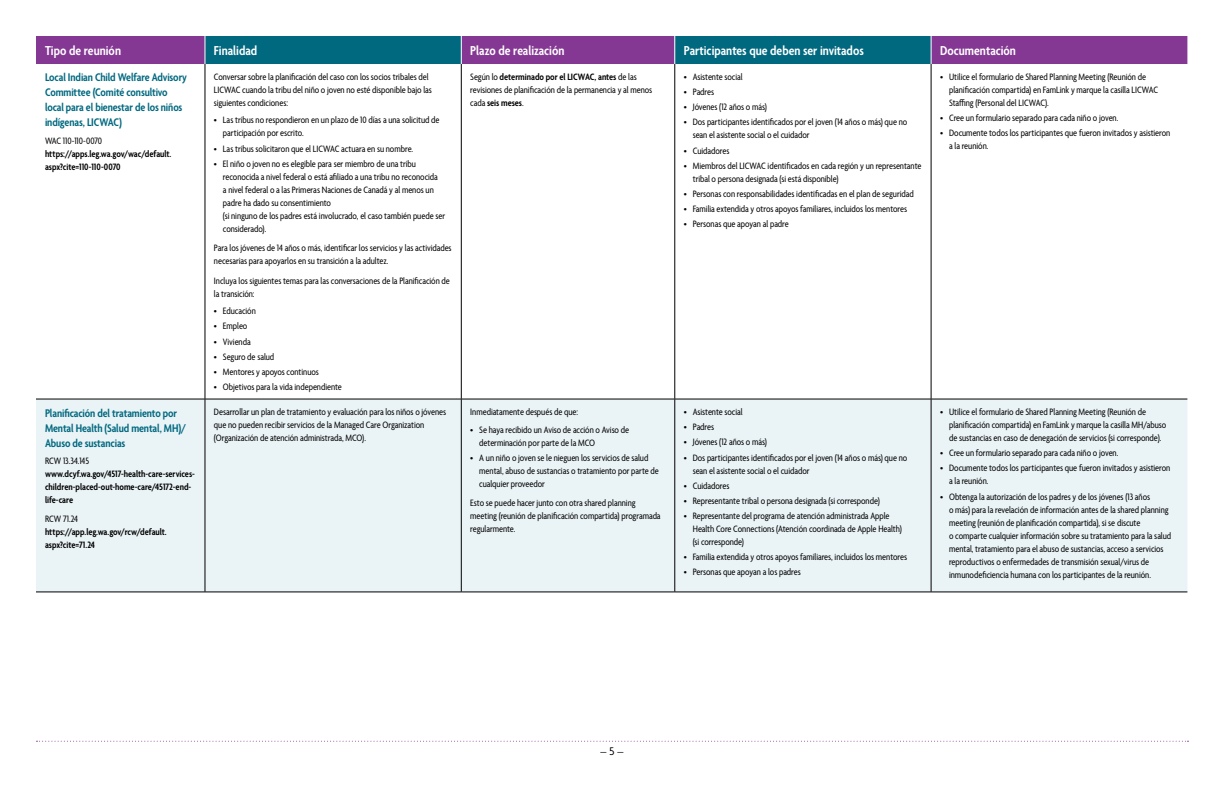
<style>
.page{position:relative;width:1224px;height:792px;background:#fff}
.page>*{position:absolute;margin:0;border:0;box-sizing:border-box;transform-origin:0 0}
.t1{font:600 condensed 14px "Agenda";color:#fff}
.t2{font:600 condensed 12px/15px "Agenda";letter-spacing:-.01em;color:#00687f}
.t3{font:12px "Agenda";color:#000}
.t4{font:condensed 10px/13px "Agenda";letter-spacing:-.005em;color:#000}
.t5{font:600 condensed 10px/13px "Agenda";letter-spacing:-.005em;color:#000}
.s1{font-weight:600}
</style>
<div class="page">
<svg style="left:36px;top:741px;width:1153px;height:1px"></svg>
<div style="left:36px;top:400px;width:1151px;height:192px;background:#eaf3f6"></div>
<hr style="left:205px;top:64px;width:1px;height:335px;background:#000">
<hr style="left:461px;top:64px;width:1px;height:335px;background:#000">
<hr style="left:675px;top:64px;width:1px;height:335px;background:#000">
<hr style="left:931px;top:64px;width:1px;height:335px;background:#000">
<hr style="left:36px;top:399px;width:169px;height:1px;background:#000">
<hr style="left:205px;top:399px;width:256px;height:1px;background:#000">
<hr style="left:205px;top:399px;width:1px;height:193px;background:#000">
<hr style="left:461px;top:399px;width:214px;height:1px;background:#000">
<hr style="left:461px;top:399px;width:1px;height:193px;background:#000">
<hr style="left:675px;top:399px;width:256px;height:1px;background:#000">
<hr style="left:675px;top:399px;width:1px;height:193px;background:#000">
<hr style="left:931px;top:399px;width:256px;height:1px;background:#000">
<hr style="left:931px;top:399px;width:1px;height:193px;background:#000">
<hr style="left:36px;top:592px;width:169px;height:1px;background:#000">
<hr style="left:205px;top:592px;width:256px;height:1px;background:#000">
<hr style="left:461px;top:592px;width:214px;height:1px;background:#000">
<hr style="left:675px;top:592px;width:256px;height:1px;background:#000">
<hr style="left:931px;top:592px;width:256px;height:1px;background:#000">
<svg style="left:36px;top:36px;width:1151px;height:28px;background:#4a4d8b"></svg>
<h1 class="t1" style="left:45px;top:43px;width:78px">Tipo de reunión</h1>
<h1 class="t1" style="left:214px;top:43px;width:45px">Finalidad</h1>
<h1 class="t1" style="left:470px;top:43px;width:96px">Plazo de realización</h1>
<h1 class="t1" style="left:684px;top:43px;width:182px">Participantes que deben ser invitados</h1>
<h1 class="t1" style="left:940px;top:43px;width:77px">Documentación</h1>
<p class="t2" style="left:45px;top:71px;width:144px">Local Indian Child Welfare Advisory<br>Committee (Comité consultivo local para el bienestar de los niños indígenas, LICWAC)</p>
<p class="t4" style="left:45px;top:135px;width:59px">WAC 110-110-0070</p>
<p class="t5" style="left:45px;top:148px;width:128px">https://apps.leg.wa.gov/wac/default. aspx?cite=110-110-0070</p>
<p class="t4" style="left:949px;top:71px;width:210px;text-indent:-9px">• Utilice el formulario de Shared Planning Meeting (Reunión de planificación compartida) en FamLink y marque la casilla LICWAC<br>Staffing (Personal del LICWAC).</p>
<p class="t4" style="left:940px;top:112px;width:180px">• Cree un formulario separado para cada niño o joven.</p>
<p class="t4" style="left:949px;top:127px;width:223px;text-indent:-9px">• Documente todos los participantes que fueron invitados y asistieron a la reunión.</p>
<p class="t4" style="left:214px;top:71px;width:220px">Conversar sobre la planificación del caso con los socios tribales del<br>LICWAC cuando la tribu del niño o joven no esté disponible bajo las siguientes condiciones:</p>
<p class="t4" style="left:223px;top:114px;width:218px;text-indent:-9px">• Las tribus no respondieron en un plazo de 10 días a una solicitud de participación por escrito.</p>
<p class="t4" style="left:214px;top:142px;width:201px">• Las tribus solicitaron que el LICWAC actuara en su nombre.</p>
<p class="t4" style="left:223px;top:158px;width:224px;text-indent:-9px">• El niño o joven no es elegible para ser miembro de una tribu reconocida a nivel federal o está afiliado a una tribu no reconocida<br>a nivel federal o a las Primeras Naciones de Canadá y al menos un padre ha dado su consentimiento<br>(si ninguno de los padres está involucrado, el caso también puede ser considerado).</p>
<p class="t4" style="left:214px;top:242px;width:239px">Para los jóvenes de 14 años o más, identificar los servicios y las actividades necesarias para apoyarlos en su transición a la adultez.</p>
<p class="t4" style="left:214px;top:275px;width:237px">Incluya los siguientes temas para las conversaciones de la Planificación de la transición:</p>
<p class="t4" style="left:214px;top:305px;width:43px">• Educación</p>
<p class="t4" style="left:214px;top:320px;width:35px">• Empleo</p>
<p class="t4" style="left:214px;top:335px;width:38px">• Vivienda</p>
<p class="t4" style="left:214px;top:351px;width:62px">• Seguro de salud</p>
<p class="t4" style="left:214px;top:366px;width:106px">• Mentores y apoyos continuos</p>
<p class="t4" style="left:214px;top:381px;width:129px">• Objetivos para la vida independiente</p>
<p class="t4" style="left:470px;top:71px;width:183px">Según lo <span class="s1">determinado por el LICWAC, antes</span> de las revisiones de planificación de la permanencia y al menos cada <span class="s1">seis meses</span>.</p>
<p class="t4" style="left:684px;top:71px;width:60px">• Asistente social</p>
<p class="t4" style="left:684px;top:86px;width:32px">• Padres</p>
<p class="t4" style="left:684px;top:101px;width:85px">• Jóvenes (12 años o más)</p>
<p class="t4" style="left:693px;top:116px;width:216px;text-indent:-9px">• Dos participantes identificados por el joven (14 años o más) que no sean el asistente social o el cuidador</p>
<p class="t4" style="left:684px;top:144px;width:47px">• Cuidadores</p>
<p class="t4" style="left:693px;top:160px;width:230px;text-indent:-9px">• Miembros del LICWAC identificados en cada región y un representante tribal o persona designada (si está disponible)</p>
<p class="t4" style="left:684px;top:188px;width:231px">• Personas con responsabilidades identificadas en el plan de seguridad</p>
<p class="t4" style="left:684px;top:203px;width:225px">• Familia extendida y otros apoyos familiares, incluidos los mentores</p>
<p class="t4" style="left:684px;top:218px;width:107px">• Personas que apoyan al padre</p>
<p class="t2" style="left:45px;top:406px;width:143px">Planificación del tratamiento por<br>Mental Health (Salud mental, MH)/<br>Abuso de sustancias</p>
<p class="t4" style="left:45px;top:455px;width:46px">RCW 13.34.145</p>
<p class="t5" style="left:45px;top:468px;width:151px">www.dcyf.wa.gov/4517-health-care-services&shy;children-placed-out-home-care/45172-end&shy;life-care</p>
<p class="t4" style="left:45px;top:513px;width:35px">RCW 71.24</p>
<p class="t5" style="left:45px;top:526px;width:123px">https://app.leg.wa.gov/rcw/default. aspx?cite=71.24</p>
<p class="t4" style="left:214px;top:406px;width:234px">Desarrollar un plan de tratamiento y evaluación para los niños o jóvenes que no pueden recibir servicios de la Managed Care Organization (Organización de atención administrada, MCO).</p>
<p class="t4" style="left:470px;top:406px;width:109px">Inmediatamente después de que:</p>
<p class="t4" style="left:479px;top:424px;width:151px;text-indent:-9px">• Se haya recibido un Aviso de acción o Aviso de determinación por parte de la MCO</p>
<p class="t4" style="left:479px;top:452px;width:181px;text-indent:-9px">• A un niño o joven se le nieguen los servicios de salud mental, abuso de sustancias o tratamiento por parte de cualquier proveedor</p>
<p class="t4" style="left:470px;top:497px;width:192px">Esto se puede hacer junto con otra shared planning meeting (reunión de planificación compartida) programada regularmente.</p>
<p class="t4" style="left:684px;top:406px;width:60px">• Asistente social</p>
<p class="t4" style="left:684px;top:421px;width:32px">• Padres</p>
<p class="t4" style="left:684px;top:436px;width:85px">• Jóvenes (12 años o más)</p>
<p class="t4" style="left:693px;top:452px;width:216px;text-indent:-9px">• Dos participantes identificados por el joven (14 años o más) que no sean el asistente social o el cuidador</p>
<p class="t4" style="left:684px;top:480px;width:47px">• Cuidadores</p>
<p class="t4" style="left:684px;top:495px;width:198px">• Representante tribal o persona designada (si corresponde)</p>
<p class="t4" style="left:693px;top:510px;width:210px;text-indent:-9px">• Representante del programa de atención administrada Apple<br>Health Core Connections (Atención coordinada de Apple Health) (si corresponde)</p>
<p class="t4" style="left:684px;top:551px;width:225px">• Familia extendida y otros apoyos familiares, incluidos los mentores</p>
<p class="t4" style="left:684px;top:566px;width:119px">• Personas que apoyan a los padres</p>
<p class="t4" style="left:949px;top:406px;width:219px;text-indent:-9px">• Utilice el formulario de Shared Planning Meeting (Reunión de planificación compartida) en FamLink y marque la casilla MH/abuso de sustancias en caso de denegación de servicios (si corresponde).</p>
<p class="t4" style="left:940px;top:447px;width:180px">• Cree un formulario separado para cada niño o joven.</p>
<p class="t4" style="left:949px;top:462px;width:223px;text-indent:-9px">• Documente todos los participantes que fueron invitados y asistieron a la reunión.</p>
<p class="t4" style="left:949px;top:491px;width:224px;text-indent:-9px">• Obtenga la autorización de los padres y de los jóvenes (13 años<br>o más) para la revelación de información antes de la shared planning meeting (reunión de planificación compartida), si se discute<br>o comparte cualquier información sobre su tratamiento para la salud mental, tratamiento para el abuso de sustancias, acceso a servicios reproductivos o enfermedades de transmisión sexual/virus de inmunodeficiencia humana con los participantes de la reunión.</p>
<p class="t3" style="left:600px;top:745px;width:25px">– 5 –</p>
</div>
